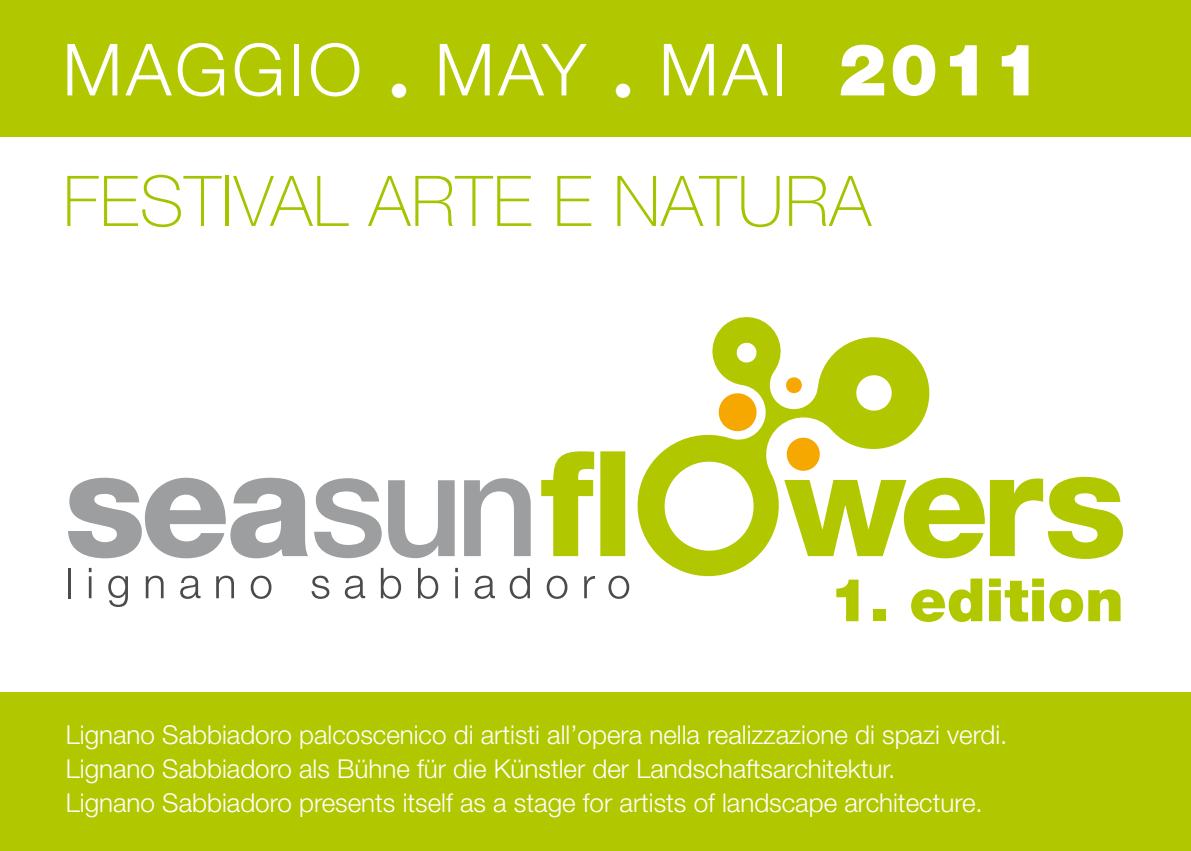
<style>
.page{position:relative;width:1191px;height:851px;background:#fff}
.page>*{position:absolute;margin:0;border:0;box-sizing:border-box;transform-origin:0 0}
.t1{font:300 72px "Helvetica Neue LT Std";letter-spacing:.05em;color:#fff}
.t2{font:100 70px "Helvetica Neue LT Std";letter-spacing:.01em;color:#a4c400}
.t3{font:900 59.8px "Helvetica Neue LT Std";color:#b1c800}
.t4{font:300 26px/34px "Helvetica Neue LT Std";color:#fff}
.s1{font-weight:900}
</style>
<div class="page">
<hr style="left:68px;top:567px;width:3px;height:31px;background:#4b4b4d">
<hr style="left:89px;top:576px;width:2px;height:22px;background:#4b4b4d">
<svg style="left:108px;top:575px;width:20px;height:32px"></svg>
<svg style="left:146px;top:575px;width:18px;height:23px"></svg>
<svg style="left:180px;top:575px;width:20px;height:23px"></svg>
<svg style="left:216px;top:575px;width:18px;height:23px"></svg>
<svg style="left:251px;top:575px;width:20px;height:23px"></svg>
<svg style="left:311px;top:575px;width:18px;height:23px"></svg>
<svg style="left:345px;top:575px;width:20px;height:23px"></svg>
<svg style="left:381px;top:567px;width:20px;height:31px"></svg>
<svg style="left:418px;top:567px;width:20px;height:31px"></svg>
<hr style="left:455px;top:576px;width:3px;height:22px;background:#4b4b4d">
<svg style="left:455px;top:567px;width:3px;height:5px"></svg>
<svg style="left:474px;top:575px;width:21px;height:23px"></svg>
<svg style="left:510px;top:567px;width:20px;height:31px"></svg>
<svg style="left:68px;top:477px;width:240px;height:81px"></svg>
<svg style="left:314px;top:478px;width:68px;height:80px"></svg>
<svg style="left:388px;top:480px;width:67px;height:78px"></svg>
<svg style="left:464px;top:478px;width:66px;height:78px"></svg>
<svg style="left:541px;top:317px;width:582px;height:281px"></svg>
<div style="left:0;top:0;width:1191px;height:136px;background:#b1c800"></div>
<div style="left:0;top:692px;width:1191px;height:158px;background:#b1c800"></div>
<h1 class="t1" style="left:62px;top:26px;width:980px">Maggio <sub>•</sub> May <sub>•</sub> Mai <span class="s1">2011</span></h1>
<h2 class="t2" style="left:63px;top:161px;width:809px">FESTIVAL ARTE E NATURA</h2>
<h3 class="t3" style="left:829px;top:564px;width:296px">1. edition</h3>
<p class="t4" style="left:66px;top:717px;width:943px">Lignano Sabbiadoro palcoscenico di artisti all’opera nella realizzazione di spazi verdi.<br>Lignano Sabbiadoro als Bühne für die Künstler der Landschaftsarchitektur.<br>Lignano Sabbiadoro presents itself as a stage for artists of landscape architecture.</p>
</div>
